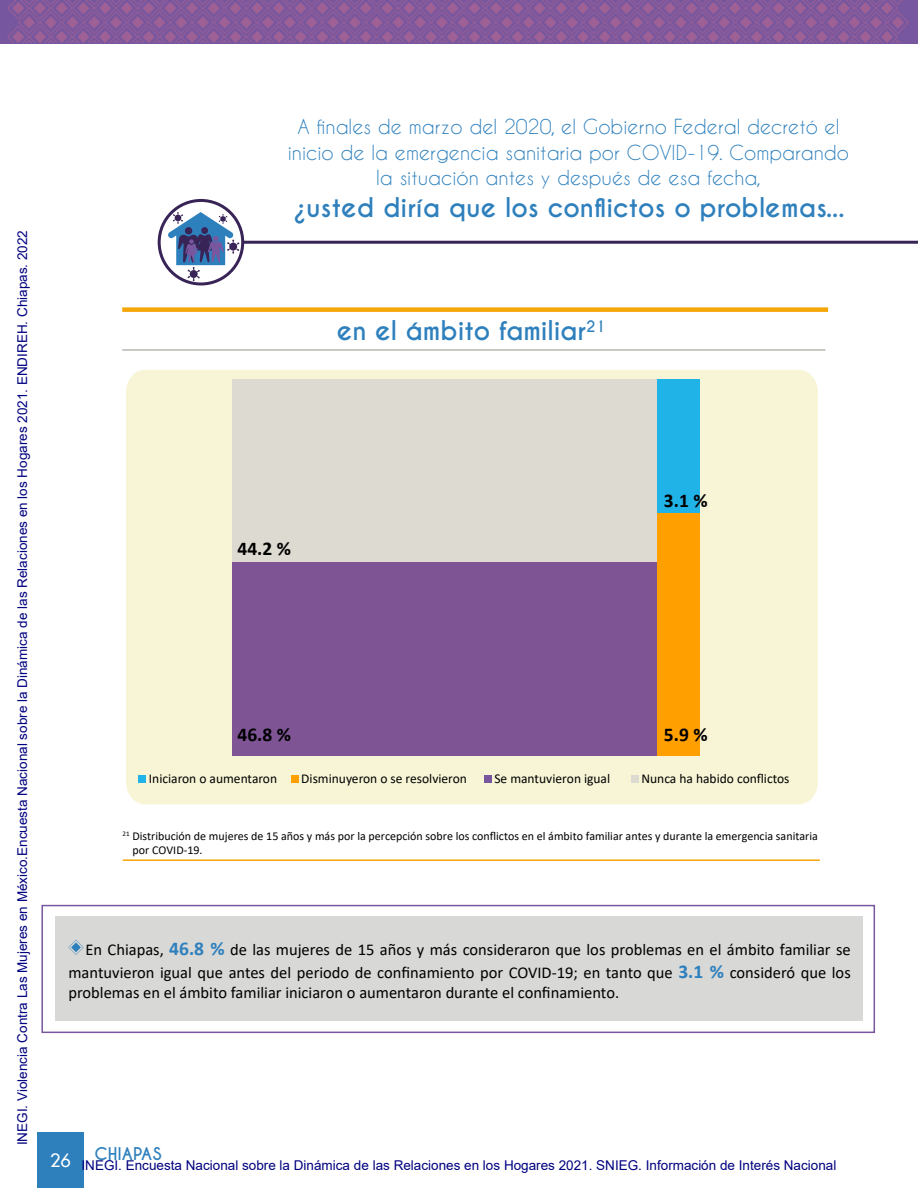
<style>
.page{position:relative;width:918px;height:1188px;background:#fff}
.page>*{position:absolute;margin:0;border:0;box-sizing:border-box;transform-origin:0 0}
.t1{font:700 25.5px "Caviar Dreams";color:#2e80bd}
.t2{font:19.5px/25.5px "Caviar Dreams";color:#2e80bd;text-align:center}
.t3{font:700 19.5px "Calibri";color:#000}
.t4{font:500 18px "Futura";color:#fff}
.t5{font:16.5px/23.4px "Calibri";color:#000;text-align:right}
.t6{font:700 16.5px "Caviar Dreams";color:#2e80bd}
.t7{font:13.5px "Arial";color:#000080}
.t8{font:13.5px "Calibri";color:#000}
.t9{font:12px/14.4px "Calibri";color:#000}
.s1{font-weight:700;font-size:19.5px;color:#2e80bd}
</style>
<div class="page">
<div style="left:37px;top:1133px;width:47px;height:55px;background:#2e80bd"></div>
<div style="left:0;top:0;width:918px;height:43px;background:#78579e"></div>
<img style="left:7px;top:0;width:902px;height:42px">
<div style="left:126px;top:370px;width:692px;height:434px;background:#f7f5d6"></div>
<div style="left:233px;top:380px;width:424px;height:183px;background:#dddad2"></div>
<div style="left:233px;top:563px;width:424px;height:193px;background:#7e5495"></div>
<div style="left:657px;top:508px;width:42px;height:248px;background:#ffa000"></div>
<div style="left:657px;top:380px;width:42px;height:133px;background:#20b3e7"></div>
<div style="left:122px;top:307px;width:706px;height:5px;background:#f5a608"></div>
<hr style="left:122px;top:349px;width:704px;height:2px;background:#b8b8b2">
<hr style="left:123px;top:859px;width:697px;height:2px;background:#f6a508">
<div style="left:139px;top:775px;width:7px;height:7px;background:#20b3e7"></div>
<div style="left:291px;top:775px;width:7px;height:7px;background:#ffa000"></div>
<div style="left:484px;top:775px;width:7px;height:7px;background:#78579e"></div>
<div style="left:631px;top:775px;width:8px;height:7px;background:#dddad2"></div>
<hr style="left:201px;top:241px;width:717px;height:3px;background:#382457">
<svg style="left:159px;top:200px;width:84px;height:84px"></svg>
<div style="left:158px;top:199px;width:86px;height:86px;border:3px solid #382457;border-radius:50%"></div>
<svg style="left:168px;top:212px;width:71px;height:69px"></svg>
<div style="left:41px;top:905px;width:834px;height:128px;border:2px solid #78579e"></div>
<div style="left:55px;top:917px;width:808px;height:104px;background:#d8d8d6"></div>
<svg style="left:68px;top:940px;width:16px;height:15px"></svg>
<p class="t7" style="left:13px;top:1145px;width:917px;rotate:-90deg">INEGI. Violencia Contra Las Mujeres en México.Encuesta Nacional sobre la Dinámica de las Relaciones en los Hogares 2021. ENDIREH. Chiapas. 2022</p>
<p class="t2" style="left:288px;top:114px;width:563px">A finales de marzo del 2020, el Gobierno Federal decretó el inicio de la emergencia sanitaria por COVID-19. Comparando la situación antes y después de esa fecha,</p>
<h1 class="t1" style="left:293px;top:192px;width:553px">¿usted diría que los conflictos o problemas...</h1>
<h1 class="t1" style="left:337px;top:315px;width:271px">en el ámbito familiar<sup>21</sup></h1>
<p class="t3" style="left:238px;top:534px;width:55px">44.2 %</p>
<p class="t3" style="left:664px;top:487px;width:45px">3.1 %</p>
<p class="t3" style="left:238px;top:721px;width:55px">46.8 %</p>
<p class="t3" style="left:664px;top:721px;width:45px">5.9 %</p>
<p class="t8" style="left:149px;top:769px;width:130px">Iniciaron o aumentaron</p>
<p class="t8" style="left:301px;top:769px;width:167px">Disminuyeron o se resolvieron</p>
<p class="t8" style="left:494px;top:769px;width:117px">Se mantuvieron igual</p>
<p class="t8" style="left:641px;top:769px;width:150px">Nunca ha habido conflictos</p>
<p class="t9" style="left:133px;top:828px;width:687px;text-indent:-10px"><sup>21</sup> Distribución de mujeres de 15 años y más por la percepción sobre los conflictos en el ámbito familiar antes y durante la emergencia sanitaria por COVID-19.</p>
<p class="t5" style="left:68px;top:937px;width:784px">En Chiapas, <span class="s1">46.8 %</span> de las mujeres de 15 años y más consideraron que los problemas en el ámbito familiar se mantuvieron igual que antes del periodo de confinamiento por COVID-19; en tanto que <span class="s1">3.1 %</span> consideró que los</p>
<p class="t5" style="left:68px;top:980px;width:552px">problemas en el ámbito familiar iniciaron o aumentaron durante el confinamiento.</p>
<p class="t4" style="left:50px;top:1149px;width:22px">26</p>
<p class="t6" style="left:95px;top:1144px;width:69px">CHIAPAS</p>
<p class="t7" style="left:82px;top:1156px;width:756px">INEGI. Encuesta Nacional sobre la Dinámica de las Relaciones en los Hogares 2021. SNIEG. Información de Interés Nacional</p>
</div>
